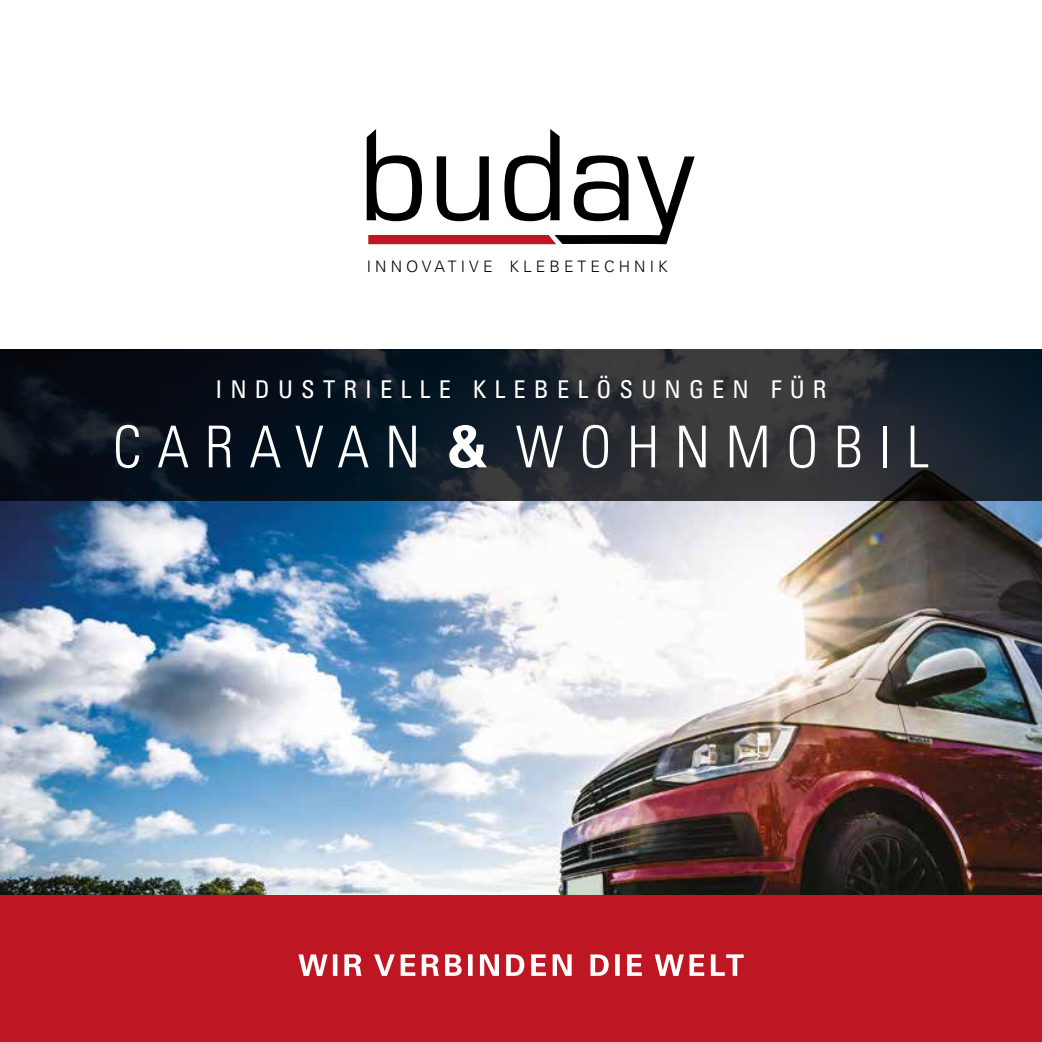
<style>
.page{position:relative;width:1042px;height:1042px;background:#fff}
.page>*{position:absolute;margin:0;border:0;box-sizing:border-box;transform-origin:0 0}
.t1{font:300 condensed 57.75px "Univers LT Std";letter-spacing:.27em;color:#fff}
.t2{font:700 29.75px "Univers LT Std";letter-spacing:.11em;color:#fff}
.t3{font:condensed 24.5px "Univers LT Std";letter-spacing:.335em;color:#fff}
.t4{font:300 15.75px "Univers LT Std";letter-spacing:.26em;color:#000}
.s1{font-weight:700}
</style>
<div class="page">
<img style="left:0;top:501px;width:1042px;height:394px">
<svg style="left:367px;top:129px;width:327px;height:115px"></svg>
<div style="left:0;top:895px;width:1042px;height:147px;background:#be1622"></div>
<svg style="left:0;top:349px;width:1042px;height:152px;background:#182028"></svg>
<p class="t4" style="left:367px;top:257px;width:302px">INNOVATIVE KLEBETECHNIK</p>
<p class="t3" style="left:215px;top:374px;width:612px">INDUSTRIELLE KLEBELÖSUNGEN FÜR</p>
<h1 class="t1" style="left:113px;top:412px;width:818px">CARAVAN <span class="s1">&amp;</span> WOHNMOBIL</h1>
<p class="t2" style="left:298px;top:948px;width:447px">WIR VERBINDEN DIE WELT</p>
</div>
